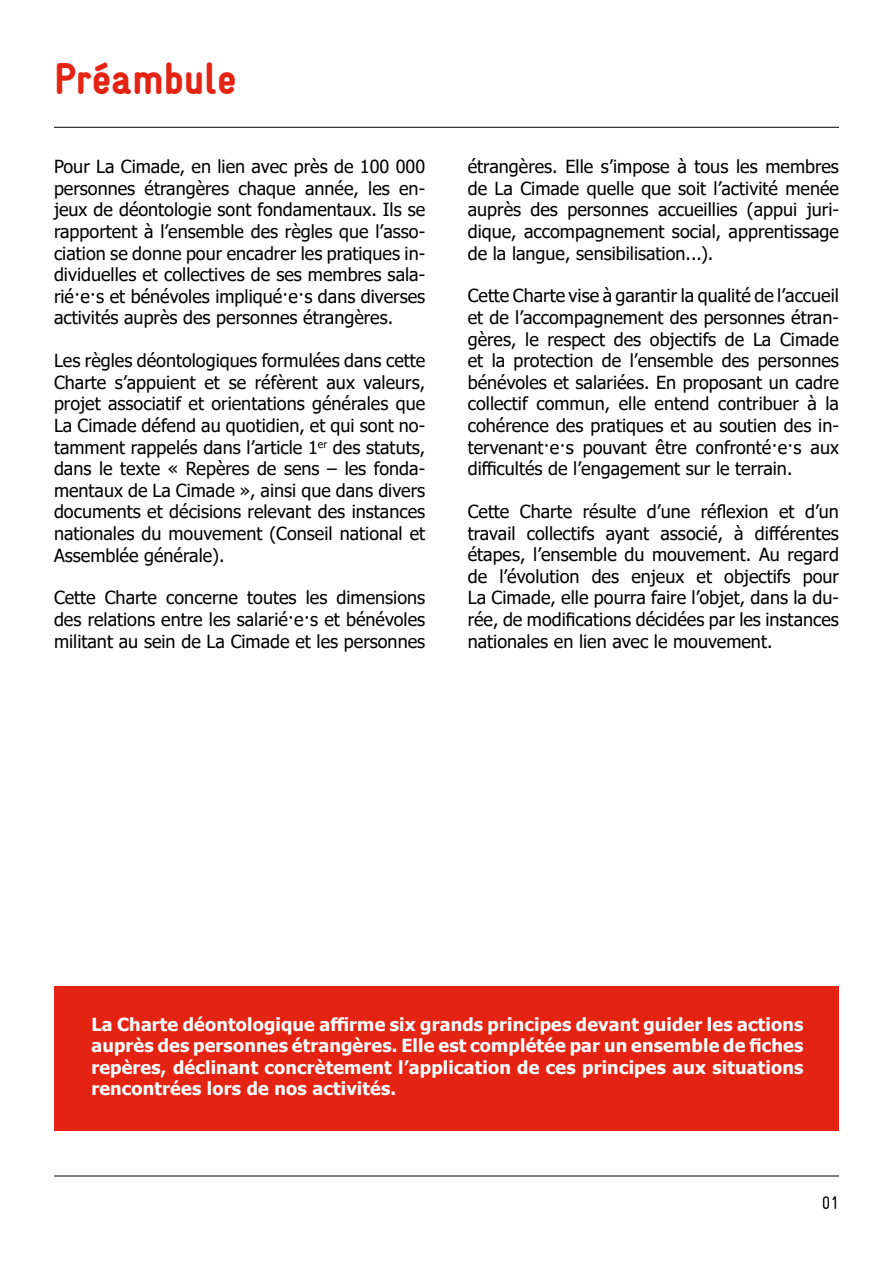
<style>
.page{position:relative;width:893px;height:1263px;background:#fff}
.page>*{position:absolute;margin:0;border:0;box-sizing:border-box;transform-origin:0 0}
.t1{font:900 condensed 45px "Gravur";color:#e42313}
.t2{font:18px/21.6px "Tahoma";color:#000;text-align:justify}
.t3{font:700 18px/21.6px "Tahoma";letter-spacing:.01em;color:#fff;text-align:justify}
.t4{font:condensed 18px "Gravur";color:#000}
</style>
<div class="page">
<div style="left:54px;top:986px;width:785px;height:145px;background:#e42313"></div>
<hr style="left:54px;top:1176px;width:785px;height:1px;background:#000">
<hr style="left:54px;top:127px;width:785px;height:1px;background:#000">
<h1 class="t1" style="left:54px;top:54px;width:184px">Préambule</h1>
<p class="t2" style="left:54px;top:157px;width:373px">Pour La -Cimade, en lien avec près de 100 000 personnes étrangères chaque année, les en&shy;jeux de déontologie sont fondamentaux. Ils se rapportent à l’ensemble des règles que l’asso&shy;ciation se donne pour encadrer les pratiques in&shy;dividuelles et collectives de ses membres sala&shy;rié·e·s et bénévoles impliqué·e·s dans diverses activités auprès des personnes étrangères.</p>
<p class="t2" style="left:54px;top:351px;width:373px">Les règles déontologiques formulées dans cette Charte s’appuient et se réfèrent aux valeurs, projet associatif et orientations générales que La -Cimade défend au quotidien, et qui sont no&shy;tamment rappelés dans l’article 1<sup>er</sup> des statuts, dans le texte « Repères de sens – les fonda&shy;mentaux de La -Cimade », ainsi que dans divers documents et décisions relevant des instances nationales du mouvement (Conseil national et Assemblée générale).</p>
<p class="t2" style="left:54px;top:588px;width:373px">Cette Charte concerne toutes les dimensions des relations entre les salarié·e·s et bénévoles militant au sein de La -Cimade et les personnes</p>
<p class="t2" style="left:468px;top:157px;width:373px">étrangères. Elle s’impose à tous les membres de La -Cimade quelle que soit l’activité menée auprès des personnes accueillies (appui juri&shy;dique, accompagnement social, apprentissage de la langue, sensibilisation...).</p>
<p class="t2" style="left:468px;top:286px;width:373px">Cette Charte vise à garantir la qualité de l’accueil et de l’accompagnement des personnes étran&shy;gères, le respect des objectifs de La -Cimade et la protection de l’ensemble des personnes bénévoles et salariées. En proposant un cadre collectif commun, elle entend contribuer à la cohérence des pratiques et au soutien des in&shy;tervenant·e·s pouvant être confronté·e·s aux difficultés de l’engagement sur le terrain.</p>
<p class="t2" style="left:468px;top:502px;width:373px">Cette Charte résulte d’une réflexion et d’un travail collectifs ayant associé, à différentes étapes, l’ensemble du mouvement. Au regard de l’évolution des enjeux et objectifs pour La -Cimade, elle pourra faire l’objet, dans la du&shy;rée, de modifications décidées par les instances nationales en lien avec le mouvement.</p>
<p class="t3" style="left:91px;top:1014px;width:713px">La Charte déontologique affirme six grands principes devant guider les actions auprès des personnes étrangères. Elle est complétée par un ensemble de fiches repères, déclinant concrètement l’application de ces principes aux situations rencontrées lors de nos activités.</p>
<p class="t4" style="left:822px;top:1193px;width:19px">01</p>
</div>
